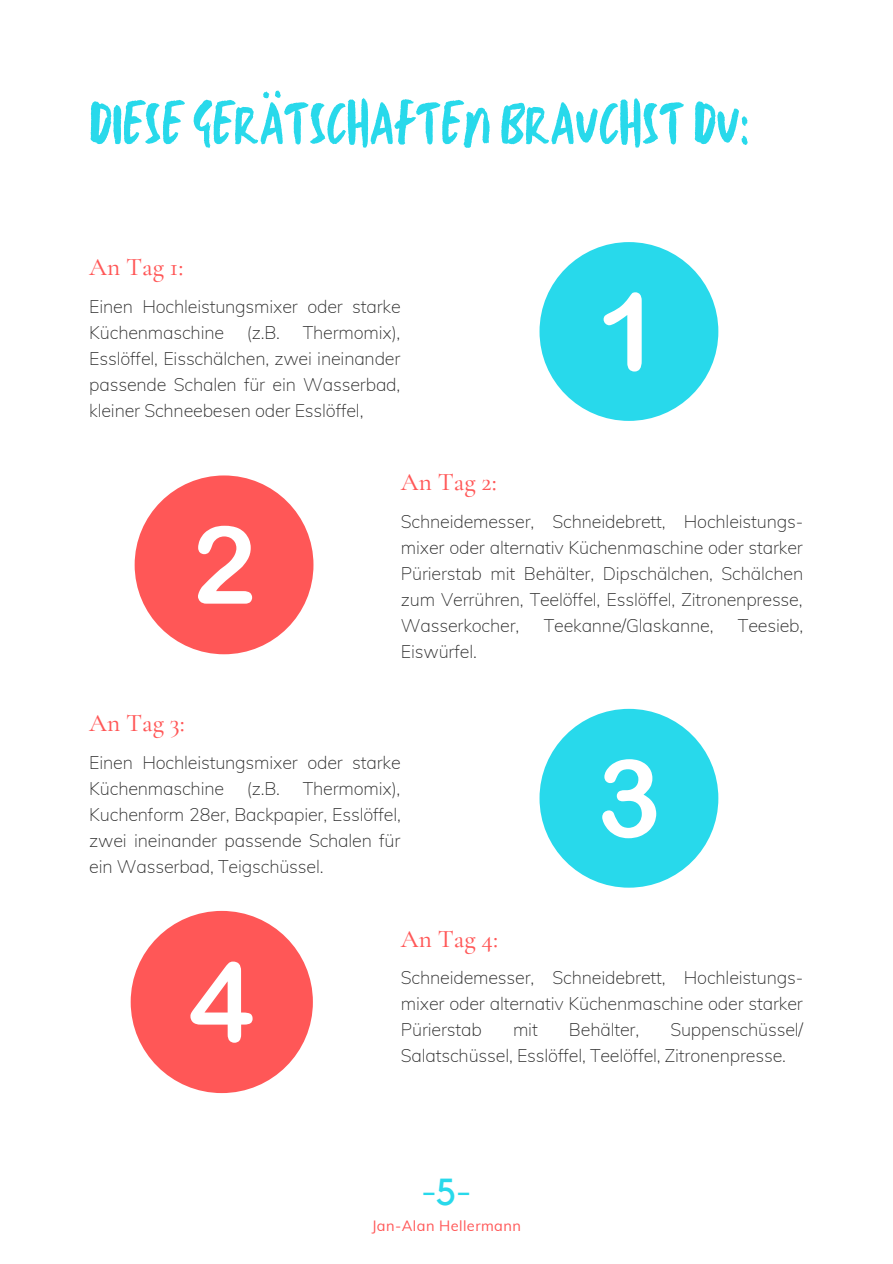
<style>
.page{position:relative;width:893px;height:1264px;background:#fff}
.page>*{position:absolute;margin:0;border:0;box-sizing:border-box;transform-origin:0 0}
.t1{font:60px "TC Milo Regular";color:#28d9eb}
.t2{font:37.5px "Kollektif";color:#28d9eb}
.t3{font:500 25.2px "Cormorant Garamond";color:#ff5757}
.t4{font:200 17.85px/25.8px "Muli";letter-spacing:-.01em;color:#2b2b2b;text-align:justify}
.t5{font:14.55px "Muli";letter-spacing:.03em;color:#ff5757}
</style>
<div class="page">
<div style="left:539px;top:242px;width:179px;height:179px;background:#28d9eb;border-radius:50%"></div>
<svg style="left:603px;top:292px;width:38px;height:79px"></svg>
<div style="left:135px;top:475px;width:178px;height:179px;background:#ff5757;border-radius:50%"></div>
<svg style="left:198px;top:525px;width:54px;height:78px"></svg>
<div style="left:539px;top:709px;width:179px;height:178px;background:#28d9eb;border-radius:50%"></div>
<svg style="left:602px;top:759px;width:54px;height:79px"></svg>
<div style="left:131px;top:910px;width:182px;height:183px;background:#ff5757;border-radius:50%"></div>
<svg style="left:190px;top:961px;width:62px;height:81px"></svg>
<p class="t1" style="left:89px;top:83px;width:661px">DIESEGERÄTSCHAFTEN BRAUCHST DU:</p>
<p class="t3" style="left:89px;top:252px;width:96px">An Tag 1:</p>
<p class="t4" style="left:89px;top:293px;width:313px">Einen Hochleistungsmixer oder starke<br>Küchenmaschine</p>
<p class="t4" style="left:89px;top:319px;width:313px;text-indent:213px">Thermomix), Esslöffel, Eisschälchen, zwei ineinander passende Schalen für ein Wasserbad, kleiner Schneebesen oder Esslöffel,</p>
<p class="t4" style="left:247px;top:319px;width:35px">(z.B.</p>
<p class="t3" style="left:401px;top:467px;width:97px">An Tag 2:</p>
<p class="t4" style="left:401px;top:508px;width:404px">Schneidemesser, Schneidebrett, Hochleistungs&shy;mixer oder alternativ Küchenmaschine oder starker Pürierstab mit Behälter, Dipschälchen, Schälchen zum Verrühren, Teelöffel, Esslöffel, Zitronenpresse, Wasserkocher,</p>
<p class="t4" style="left:543px;top:612px;width:171px">Teekanne/Glaskanne,</p>
<p class="t4" style="left:738px;top:612px;width:67px">Teesieb,</p>
<p class="t4" style="left:401px;top:638px;width:77px">Eiswürfel.</p>
<p class="t3" style="left:89px;top:707px;width:97px">An Tag 3:</p>
<p class="t4" style="left:89px;top:749px;width:313px">Einen Hochleistungsmixer oder starke<br>Küchenmaschine</p>
<p class="t4" style="left:89px;top:775px;width:313px;text-indent:213px">Thermomix), Kuchenform 28er, Backpapier, Esslöffel, zwei ineinander passende Schalen für ein Wasserbad, Teigschüssel.</p>
<p class="t4" style="left:247px;top:775px;width:35px">(z.B.</p>
<p class="t3" style="left:401px;top:923px;width:99px">An Tag 4:</p>
<p class="t4" style="left:401px;top:964px;width:404px">Schneidemesser, Schneidebrett, Hochleistungs&shy;mixer oder alternativ Küchenmaschine oder starker Pürierstab</p>
<p class="t4" style="left:401px;top:1016px;width:404px;text-indent:269px">Suppenschüssel/<br>Salatschüssel, Esslöffel, Teelöffel, Zitronenpresse.</p>
<p class="t4" style="left:513px;top:1016px;width:26px">mit</p>
<p class="t4" style="left:569px;top:1016px;width:72px">Behälter,</p>
<p class="t2" style="left:422px;top:1174px;width:51px">-5-</p>
<p class="t5" style="left:371px;top:1215px;width:151px">Jan-Alan Hellermann</p>
</div>
